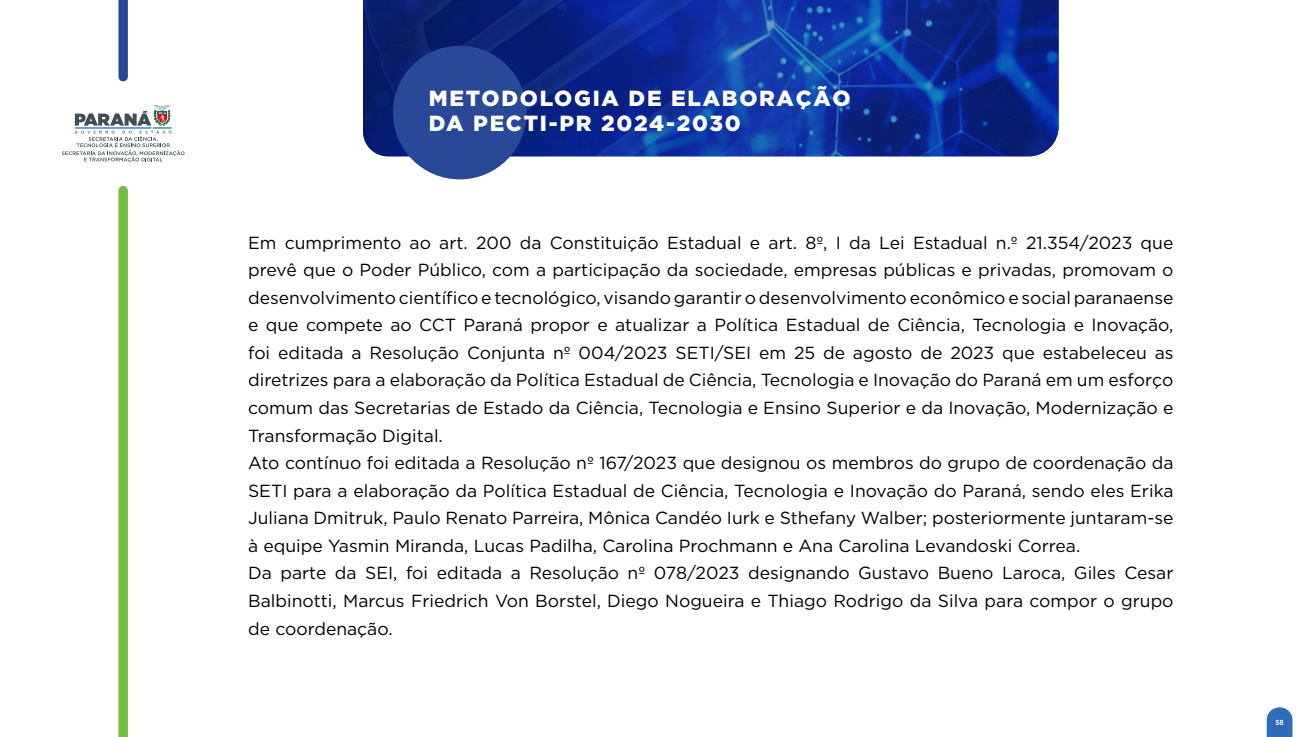
<style>
.page{position:relative;width:1310px;height:737px;background:#fff}
.page>*{position:absolute;margin:0;border:0;box-sizing:border-box;transform-origin:0 0}
.t1{font:900 21.88px/24.5px "Gotham";letter-spacing:.08em;color:#fff}
.t2{font:17.5px/27.6px "Gotham";color:#000}
.t3{font:700 7px "Gotham Narr S Sm";color:#fff}
</style>
<div class="page">
<img style="left:363px;top:0;width:695px;height:156px">
<div style="left:393px;top:46px;width:133px;height:133px;background:#294998;border-radius:50%"></div>
<svg style="left:62px;top:105px;width:122px;height:57px"></svg>
<svg style="left:118px;top:186px;width:10px;height:551px;background:#78c24e"></svg>
<svg style="left:118px;top:0;width:10px;height:81px"></svg>
<svg style="left:1266px;top:707px;width:26px;height:30px"></svg>
<p class="t1" style="left:429px;top:86px;width:423px">METODOLOGIA DE ELABORAÇÃO<br>DA PECTI-PR 2024-2030</p>
<p class="t2" style="left:248px;top:228px;width:927px">Em cumprimento ao art. 200 da Constituição Estadual e art. 8º, I da Lei Estadual n.º 21.354/2023 que prevê que o Poder Público, com a participação da sociedade, empresas públicas e privadas, promovam o desenvolvimento científico e tecnológico, visando garantir o desenvolvimento econômico e social paranaense e que compete ao CCT Paraná propor e atualizar a Política Estadual de Ciência, Tecnologia e Inovação, foi editada a Resolução Conjunta nº 004/2023 SETI/SEI em 25 de agosto de 2023 que estabeleceu as diretrizes para a elaboração da Política Estadual de Ciência, Tecnologia e Inovação do Paraná em um esforço comum das Secretarias de Estado da Ciência, Tecnologia e Ensino Superior e da Inovação, Modernização e Transformação Digital.<br>Ato contínuo foi editada a Resolução nº 167/2023 que designou os membros do grupo de coordenação da SETI para a elaboração da Política Estadual de Ciência, Tecnologia e Inovação do Paraná, sendo eles Erika Juliana Dmitruk, Paulo Renato Parreira, Mônica Candéo Iurk e Sthefany Walber; posteriormente juntaram-se à equipe Yasmin Miranda, Lucas Padilha, Carolina Prochmann e Ana Carolina Levandoski Correa.<br>Da parte da SEI, foi editada a Resolução nº 078/2023 designando Gustavo Bueno Laroca, Giles Cesar Balbinotti, Marcus Friedrich Von Borstel, Diego Nogueira e Thiago Rodrigo da Silva para compor o grupo de coordenação.</p>
<p class="t3" style="left:1275px;top:718px;width:10px">58</p>
</div>
